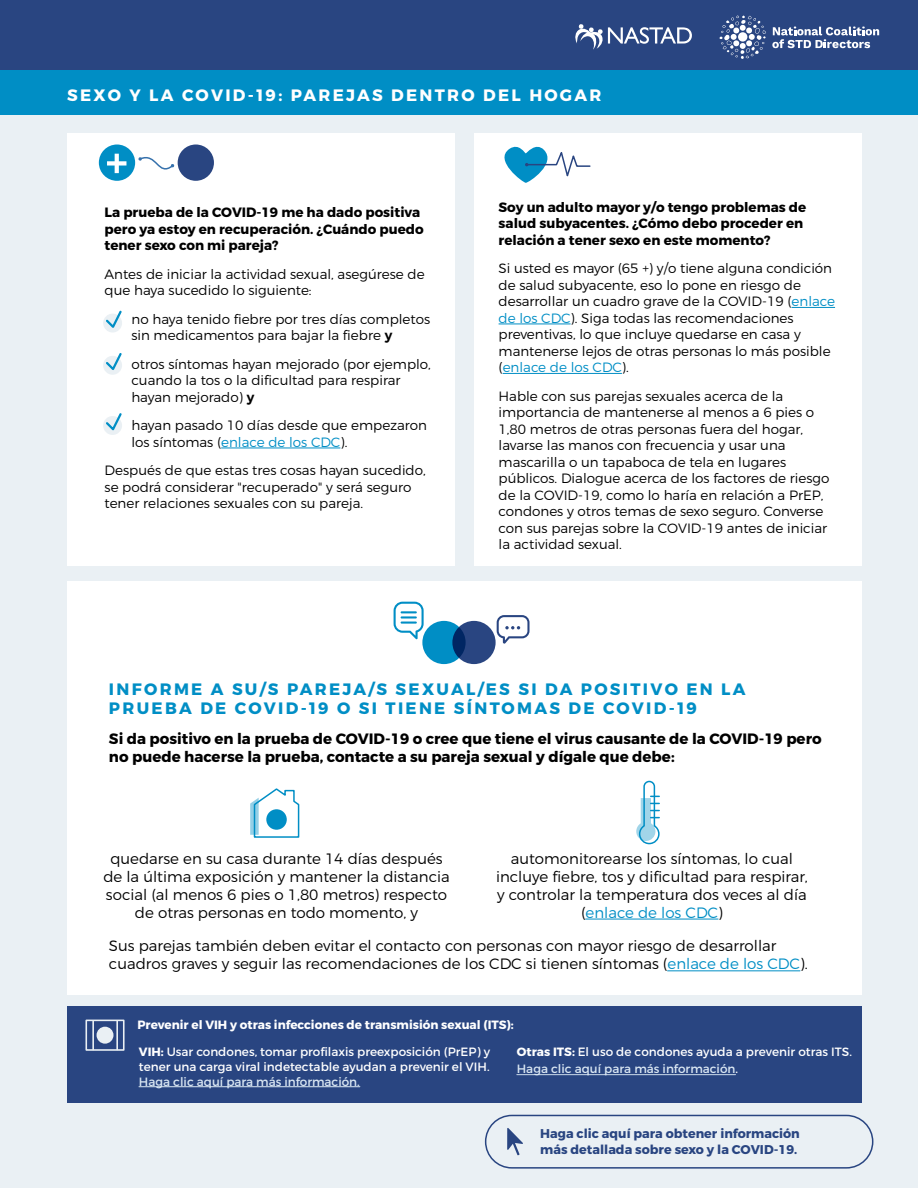
<style>
.page{position:relative;width:918px;height:1188px;background:#fff}
.page>*{position:absolute;margin:0;border:0;box-sizing:border-box;transform-origin:0 0}
.t1{font:700 16.5px/19.2px "Montserrat";letter-spacing:.14em;color:#008ec5}
.t2{font:700 16.5px "Montserrat";letter-spacing:.14em;color:#fff}
.t3{font:300 15px/18px "Montserrat";color:#000;text-align:center}
.t4{font:700 15px/18px "Montserrat";color:#000}
.t5{font:300 13.5px/16.5px "Montserrat";color:#000}
.t6{font:700 13.5px/16.5px "Montserrat";color:#000}
.t7{font:700 12.75px/15.9px "Montserrat";color:#294581}
.t8{font:12px/15px "Montserrat";color:#fff}
.t9{font:700 12px "Montserrat";color:#fff}
.t10{font:12px "Montserrat";color:#dbe8f4}
.s1{font-weight:600}
.s2{color:#008ec5}
.s3{font-weight:700}
.s4{color:#dbe8f4}
</style>
<div class="page">
<div style="left:0;top:71px;width:918px;height:1116px;background:#eaf0f4"></div>
<div style="left:0;top:0;width:918px;height:71px;background:#294581"></div>
<div style="left:0;top:70px;width:918px;height:44px;background:#008ec5"></div>
<svg style="left:575px;top:24px;width:117px;height:26px"></svg>
<svg style="left:719px;top:15px;width:47px;height:44px"></svg>
<svg style="left:772px;top:27px;width:107px;height:21px"></svg>
<div style="left:68px;top:134px;width:387px;height:432px;background:#fff"></div>
<div style="left:68px;top:581px;width:794px;height:413px;background:#fff"></div>
<div style="left:475px;top:134px;width:387px;height:432px;background:#fff"></div>
<hr style="left:792px;top:307px;width:43px;height:1px;background:#008ec5">
<hr style="left:499px;top:324px;width:72px;height:1px;background:#008ec5">
<hr style="left:503px;top:373px;width:119px;height:1px;background:#008ec5">
<hr style="left:221px;top:448px;width:119px;height:1px;background:#008ec5">
<div style="left:422px;top:621px;width:44px;height:43px;background:#008ec5;border-radius:50%"></div>
<svg style="left:452px;top:621px;width:44px;height:43px"></svg>
<div style="left:99px;top:145px;width:36px;height:36px;background:#008ec5;border-radius:50%"></div>
<div style="left:178px;top:145px;width:36px;height:36px;background:#294581;border-radius:50%"></div>
<svg style="left:107px;top:154px;width:19px;height:19px"></svg>
<svg style="left:103px;top:314px;width:19px;height:19px"></svg>
<svg style="left:104px;top:310px;width:18px;height:21px"></svg>
<svg style="left:103px;top:356px;width:19px;height:19px"></svg>
<svg style="left:104px;top:353px;width:18px;height:20px"></svg>
<div style="left:103px;top:416px;width:19px;height:19px;background:#eaf0f4;border-radius:50%"></div>
<svg style="left:104px;top:413px;width:18px;height:18px"></svg>
<svg style="left:138px;top:157px;width:37px;height:13px"></svg>
<svg style="left:504px;top:146px;width:87px;height:37px"></svg>
<svg style="left:497px;top:615px;width:33px;height:29px"></svg>
<svg style="left:394px;top:602px;width:30px;height:37px"></svg>
<div style="left:485px;top:1115px;width:388px;height:54px;border:2px solid #294581;border-radius:26px"></div>
<svg style="left:507px;top:1128px;width:16px;height:27px"></svg>
<hr style="left:668px;top:970px;width:132px;height:1px;background:#008ec5">
<hr style="left:586px;top:919px;width:132px;height:1px;background:#008ec5">
<svg style="left:250px;top:788px;width:50px;height:50px"></svg>
<svg style="left:636px;top:780px;width:24px;height:65px"></svg>
<div style="left:68px;top:1006px;width:794px;height:97px;background:#294581"></div>
<hr style="left:139px;top:1086px;width:221px;height:1px;background:#dbe8f4">
<hr style="left:517px;top:1074px;width:219px;height:1px;background:#dbe8f4">
<div style="left:85px;top:1020px;width:40px;height:31px;border:2px solid #eaf0f4"></div>
<div style="left:97px;top:1027px;width:17px;height:17px;background:#eaf0f4;border-radius:50%"></div>
<hr style="left:92px;top:1021px;width:2px;height:29px;background:#eaf0f4">
<hr style="left:116px;top:1021px;width:2px;height:29px;background:#eaf0f4">
<p class="t2" style="left:67px;top:85px;width:536px">SEXO Y LA COVID-19: PAREJAS DENTRO DEL HOGAR</p>
<p class="t6" style="left:105px;top:204px;width:321px">La prueba de la COVID-19 me ha dado positiva pero ya estoy en recuperación. ¿Cuándo puedo tener sexo con mi pareja?</p>
<p class="t5" style="left:105px;top:265px;width:322px">Antes de iniciar la actividad sexual, asegúrese de que haya sucedido lo siguiente:</p>
<p class="t5" style="left:131px;top:310px;width:300px">no haya tenido fiebre por tres días completos sin medicamentos para bajar la fiebre <span class="s1">y</span></p>
<p class="t5" style="left:131px;top:355px;width:301px">otros síntomas hayan mejorado (por ejemplo, cuando la tos o la dificultad para respirar hayan mejorado) <span class="s1">y</span></p>
<p class="t5" style="left:131px;top:417px;width:297px">hayan pasado 10 días desde que empezaron los síntomas (<span class="s2">enlace de los CDC</span>).</p>
<p class="t5" style="left:105px;top:462px;width:323px">Después de que estas tres cosas hayan sucedido, se podrá considerar "recuperado" y será seguro tener relaciones sexuales con su pareja.</p>
<p class="t6" style="left:499px;top:199px;width:309px">Soy un adulto mayor y/o tengo problemas de salud subyacentes. ¿Cómo debo proceder en relación a tener sexo en este momento?</p>
<p class="t5" style="left:499px;top:260px;width:338px">Si usted es mayor (65 +) y/o tiene alguna condición de salud subyacente, eso lo pone en riesgo de desarrollar un cuadro grave de la COVID-19 (<span class="s2">enlace de los CDC</span>). Siga todas las recomendaciones preventivas, lo que incluye quedarse en casa y mantenerse lejos de otras personas lo más posible (<span class="s2">enlace de los CDC</span>).</p>
<p class="t5" style="left:499px;top:387px;width:332px">Hable con sus parejas sexuales acerca de la importancia de mantenerse al menos a 6 pies o 1,80 metros de otras personas fuera del hogar, lavarse las manos con frecuencia y usar una mascarilla o un tapaboca de tela en lugares públicos. Dialogue acerca de los factores de riesgo de la COVID-19, como lo haría en relación a PrEP, condones y otros temas de sexo seguro. Converse con sus parejas sobre la COVID-19 antes de iniciar la actividad sexual.</p>
<p class="t1" style="left:109px;top:679px;width:638px">INFORME A SU/S PAREJA/S SEXUAL/ES SI DA POSITIVO EN LA<br>PRUEBA DE COVID-19 O SI TIENE SÍNTOMAS DE COVID-19</p>
<p class="t4" style="left:109px;top:730px;width:714px">Si da positivo en la prueba de COVID-19 o cree que tiene el virus causante de la COVID-19 pero no puede hacerse la prueba, contacte a su pareja sexual y dígale que debe:</p>
<p class="t3" style="left:103px;top:849px;width:348px">quedarse en su casa durante 14 días después de la última exposición y mantener la distancia social (al menos 6 pies o 1,80 metros) respecto de otras personas en todo momento, y</p>
<p class="t3" style="left:109px;top:937px;width:700px;text-align:left">Sus parejas también deben evitar el contacto con personas con mayor riesgo de desarrollar cuadros graves y seguir las recomendaciones de los CDC si tienen síntomas (<span class="s2">enlace de los CDC</span>).</p>
<p class="t3" style="left:496px;top:849px;width:313px">automonitorearse los síntomas, lo cual incluye fiebre, tos y dificultad para respirar, y controlar la temperatura dos veces al día (<span class="s2">enlace de los CDC</span>)</p>
<p class="t9" style="left:137px;top:1017px;width:378px">Prevenir el VIH y otras infecciones de transmisión sexual (ITS):</p>
<p class="t8" style="left:139px;top:1044px;width:353px"><span class="s3">VIH:</span> Usar condones, tomar profilaxis preexposición (PrEP) y tener una carga viral indetectable ayudan a prevenir el VIH.</p>
<p class="t10" style="left:139px;top:1074px;width:222px">Haga clic aquí para más información.</p>
<p class="t8" style="left:517px;top:1043px;width:337px;line-height:16.8px"><span class="s3">Otras ITS:</span> El uso de condones ayuda a prevenir otras ITS.<br><span class="s4">Haga clic aquí para más información</span>.</p>
<p class="t7" style="left:540px;top:1126px;width:261px">Haga clic aquí para obtener información más detallada sobre sexo y la COVID-19.</p>
</div>
